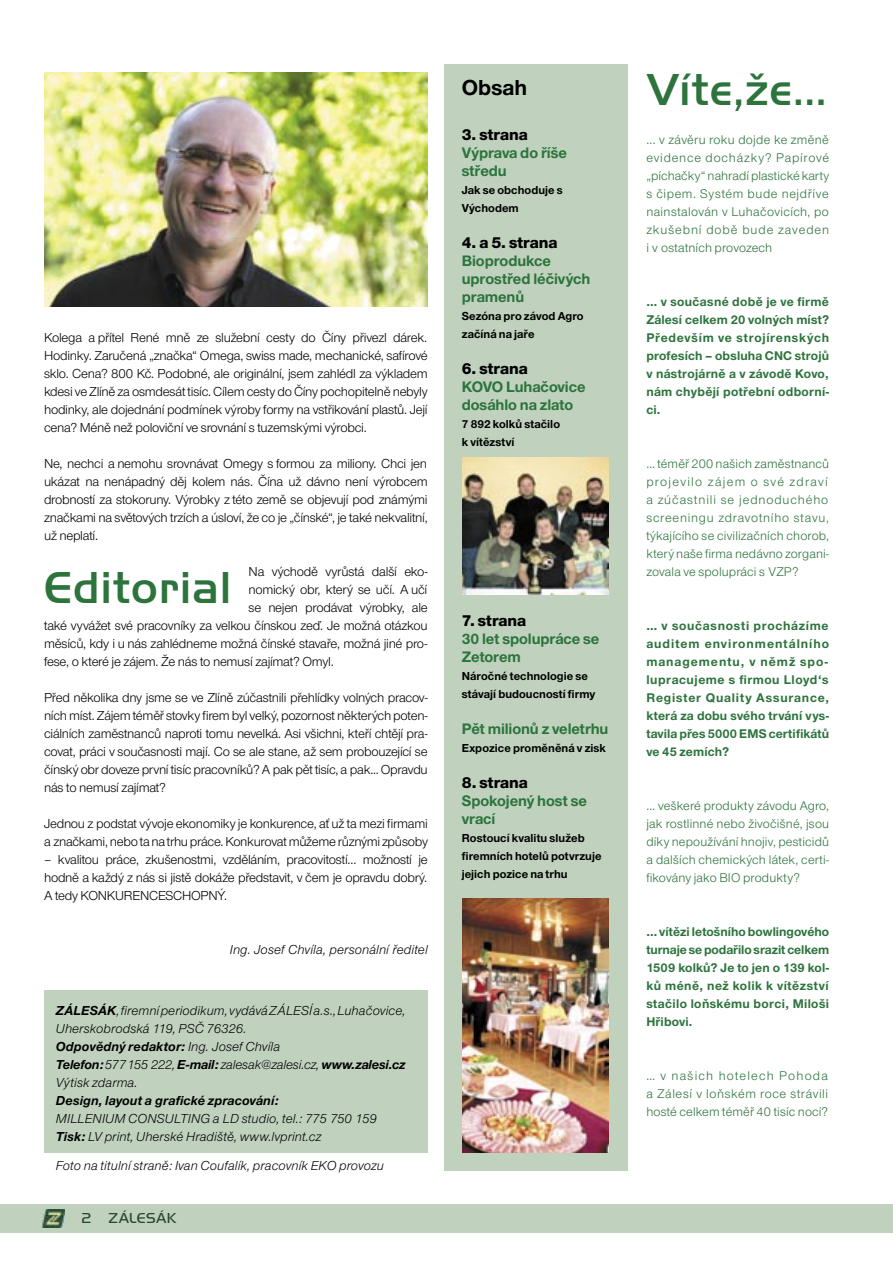
<style>
.page{position:relative;width:893px;height:1263px;background:#fff}
.page>*{position:absolute;margin:0;border:0;box-sizing:border-box;transform-origin:0 0}
.t1{font:500 46.5px "Handel Gothic DOT";letter-spacing:.015em;color:#2c733c}
.t2{font:700 22.5px "Nimbus Sans Novus TOT";letter-spacing:.005em;color:#000}
.t3{font:16.5px "Nimbus Sans Novus TOT Hea";color:#000}
.t4{font:700 15.75px/18px "Nimbus Sans Novus TOT";letter-spacing:-.005em;color:#2c733c}
.t5{font:15px "Handel Gothic DOT Ligh";letter-spacing:.025em;color:#2a4732}
.t6{font:13.5px/18px "Nimbus Sans Novus TOT";letter-spacing:-.02em;color:#000;text-align:justify}
.t7{font:italic 13.5px/18px "Nimbus Sans Novus TOT";letter-spacing:.01em;color:#000}
.t8{font:italic 700 13.5px "Nimbus Sans Novus TOT";letter-spacing:.015em;color:#000}
.t9{font:13.05px/18px "Nimbus Sans Novus TOT";letter-spacing:.015em;color:#2c733c;text-align:justify}
.t10{font:700 13.05px/18px "Nimbus Sans Novus TOT";letter-spacing:.02em;color:#2c733c;text-align:justify}
.t11{font:700 12px/18px "Nimbus Sans Novus TOT";letter-spacing:.005em;color:#000}
.s1{font-weight:700}
</style>
<div class="page">
<div style="left:0;top:1204px;width:893px;height:29px;background:#c0d2be"></div>
<img style="left:42px;top:1209px;width:23px;height:18px">
<div style="left:445px;top:64px;width:183px;height:1106px;background:#c0d2be"></div>
<div style="left:44px;top:990px;width:384px;height:162px;background:#c0d2be"></div>
<img style="left:44px;top:72px;width:384px;height:234px">
<img style="left:462px;top:457px;width:147px;height:137px">
<img style="left:462px;top:898px;width:147px;height:254px">
<p class="t6" style="left:44px;top:329px;width:385px">Kolega a přítel René mně ze služební cesty do Číny přivezl dárek.<br>Hodinky. Zaručená „značka“ Omega, swiss made, mechanické, safírové sklo. Cena? 800 Kč. Podobné, ale originální, jsem zahlédl za výkladem kdesi ve Zlíně za osmdesát tisíc. Cílem cesty do Číny pochopitelně nebyly hodinky, ale dojednání podmínek výroby formy na vstřikování plastů. Její cena? Méně než poloviční ve srovnání s tuzemskými výrobci.</p>
<p class="t6" style="left:44px;top:455px;width:385px">Ne, nechci a nemohu srovnávat Omegy s formou za miliony. Chci jen ukázat na nenápadný děj kolem nás. Čína už dávno není výrobcem drobností za stokoruny. Výrobky z této země se objevují pod známými značkami na světových trzích a úsloví, že co je „čínské“, je také nekvalitní, už neplatí.</p>
<p class="t6" style="left:249px;top:563px;width:181px">Na východě vyrůstá další eko-</p>
<p class="t6" style="left:249px;top:581px;width:180px">nomický obr, který se učí. A učí</p>
<p class="t6" style="left:249px;top:599px;width:181px">se nejen prodávat výrobky, ale</p>
<p class="t6" style="left:44px;top:617px;width:385px">také vyvážet své pracovníky za velkou čínskou zeď. Je možná otázkou</p>
<p class="t6" style="left:44px;top:635px;width:385px">měsíců, kdy i u nás zahlédneme možná čínské stavaře, možná jiné pro-</p>
<p class="t6" style="left:44px;top:653px;width:291px">fese, o které je zájem. Že nás to nemusí zajímat? Omyl.</p>
<p class="t6" style="left:44px;top:689px;width:385px">Před několika dny jsme se ve Zlíně zúčastnili přehlídky volných pracov&shy;ních míst. Zájem téměř stovky firem byl velký, pozornost některých poten&shy;ciálních zaměstnanců naproti tomu nevelká. Asi všichni, kteří chtějí pra&shy;covat, práci v současnosti mají. Co se ale stane, až sem probouzející se čínský obr doveze první tisíc pracovníků? A pak pět tisíc, a pak... Opravdu nás to nemusí zajímat?</p>
<p class="t6" style="left:44px;top:815px;width:385px">Jednou z podstat vývoje ekonomiky je konkurence, ať už ta mezi firmami a značkami, nebo ta na trhu práce. Konkurovat můžeme různými způsoby</p>
<p class="t6" style="left:44px;top:851px;width:385px">– kvalitou práce, zkušenostmi, vzděláním, pracovitostí… možností je hodně a každý z nás si jistě dokáže představit, v čem je opravdu dobrý.<br>A tedy KONKURENCESCHOPNÝ.</p>
<h1 class="t1" style="left:44px;top:561px;width:189px">Editorial</h1>
<p class="t7" style="left:230px;top:941px;width:199px">Ing. Josef Chvíla, personální ředitel</p>
<p class="t7" style="left:56px;top:1002px;width:351px"><span class="s1">ZÁLESÁK</span>, firemní periodikum, vydává ZÁLESÍ a.s., Luhačovice, Uherskobrodská 119, PSČ 76326.<br><span class="s1">Odpovědný redaktor:</span> Ing. Josef Chvíla<br><span class="s1">Telefon:</span>577155 222, <span class="s1">E-mail:</span> zalesak@zalesi.cz, <span class="s1">www.zalesi.cz </span>Výtisk zdarma.</p>
<p class="t8" style="left:56px;top:1093px;width:224px">Design, layout a grafické zpracování:</p>
<p class="t7" style="left:56px;top:1110px;width:322px">MILLENIUM CONSULTING a LD studio, tel.: 775 750 159<br><span class="s1">Tisk:</span> LV print, Uherské Hradiště, www.lvprint.cz</p>
<p class="t7" style="left:56px;top:1157px;width:330px">Foto na titulní straně: Ivan Coufalík, pracovník EKO provozu</p>
<p class="t5" style="left:82px;top:1210px;width:96px">2 ZÁLESÁK</p>
<h2 class="t2" style="left:462px;top:75px;width:67px">Obsah</h2>
<p class="t3" style="left:462px;top:125px;width:67px">3. strana</p>
<p class="t4" style="left:462px;top:144px;width:107px">Výprava do říše středu</p>
<p class="t11" style="left:462px;top:181px;width:102px">Jak se obchoduje s<br>Východem</p>
<p class="t3" style="left:462px;top:233px;width:97px">4. a 5. strana</p>
<p class="t4" style="left:462px;top:252px;width:130px">Bioprodukce uprostřed léčivých pramenů</p>
<p class="t11" style="left:462px;top:307px;width:123px">Sezóna pro závod Agro začíná na jaře</p>
<p class="t3" style="left:462px;top:359px;width:67px">6. strana</p>
<p class="t4" style="left:462px;top:378px;width:125px">KOVO Luhačovice dosáhlo na zlato</p>
<p class="t11" style="left:462px;top:415px;width:100px">7 892 kolků stačilo k vítězství</p>
<p class="t3" style="left:462px;top:611px;width:66px">7. strana</p>
<p class="t4" style="left:462px;top:630px;width:139px">30 let spolupráce se<br>Zetorem</p>
<p class="t11" style="left:462px;top:667px;width:135px">Náročné technologie se stávají budoucností firmy</p>
<p class="t4" style="left:462px;top:720px;width:148px">Pět milionů z veletrhu</p>
<p class="t11" style="left:462px;top:739px;width:146px">Expozice proměněná v zisk</p>
<p class="t3" style="left:462px;top:773px;width:68px">8. strana</p>
<p class="t4" style="left:462px;top:792px;width:127px">Spokojený host se vrací</p>
<p class="t11" style="left:462px;top:829px;width:141px">Rostoucí kvalitu služeb firemních hotelů potvrzuje jejich pozice na trhu</p>
<h1 class="t1" style="left:646px;top:64px;width:181px">Víte,že...</h1>
<p class="t9" style="left:646px;top:131px;width:184px">... v závěru roku dojde ke změně evidence docházky? Papírové „píchačky“ nahradí plastické karty s čipem. Systém bude nejdříve nainstalován v Luhačovicích, po zkušební době bude zaveden i v ostatních provozech</p>
<p class="t10" style="left:646px;top:293px;width:184px">… v současné době je ve firmě Zálesí celkem 20 volných míst?<br>Především ve strojírenských profesích – obsluha CNC strojů v nástrojárně a v závodě Kovo, nám chybějí potřební odborní&shy;ci.</p>
<p class="t9" style="left:646px;top:455px;width:184px">… téměř 200 našich zaměstnanců projevilo zájem o své zdraví a zúčastnili se jednoduchého screeningu zdravotního stavu, týkajícího se civilizačních chorob, který naše firma nedávno zorgani&shy;zovala ve spolupráci s VZP?</p>
<p class="t10" style="left:646px;top:617px;width:184px">… v současnosti procházíme auditem environmentálního managementu, v němž spo&shy;lupracujeme s firmou Lloyd‘s Register Quality Assurance, která za dobu svého trvání vys&shy;tavila přes 5000 EMS certifikátů ve 45 zemích?</p>
<p class="t9" style="left:646px;top:797px;width:184px">… veškeré produkty závodu Agro, jak rostlinné nebo živočišné, jsou díky nepoužívání hnojiv, pesticidů a dalších chemických látek, certi&shy;fikovány jako BIO produkty?</p>
<p class="t10" style="left:646px;top:923px;width:184px">… vítězi letošního bowlingového turnaje se podařilo srazit celkem 1509 kolků? Je to jen o 139 kol&shy;ků méně, než kolik k vítězství stačilo loňskému borci, Miloši Hřibovi.</p>
<p class="t9" style="left:646px;top:1067px;width:183px">… v našich hotelech Pohoda a Zálesí v loňském roce strávili hosté celkem téměř 40 tisíc nocí?</p>
</div>
